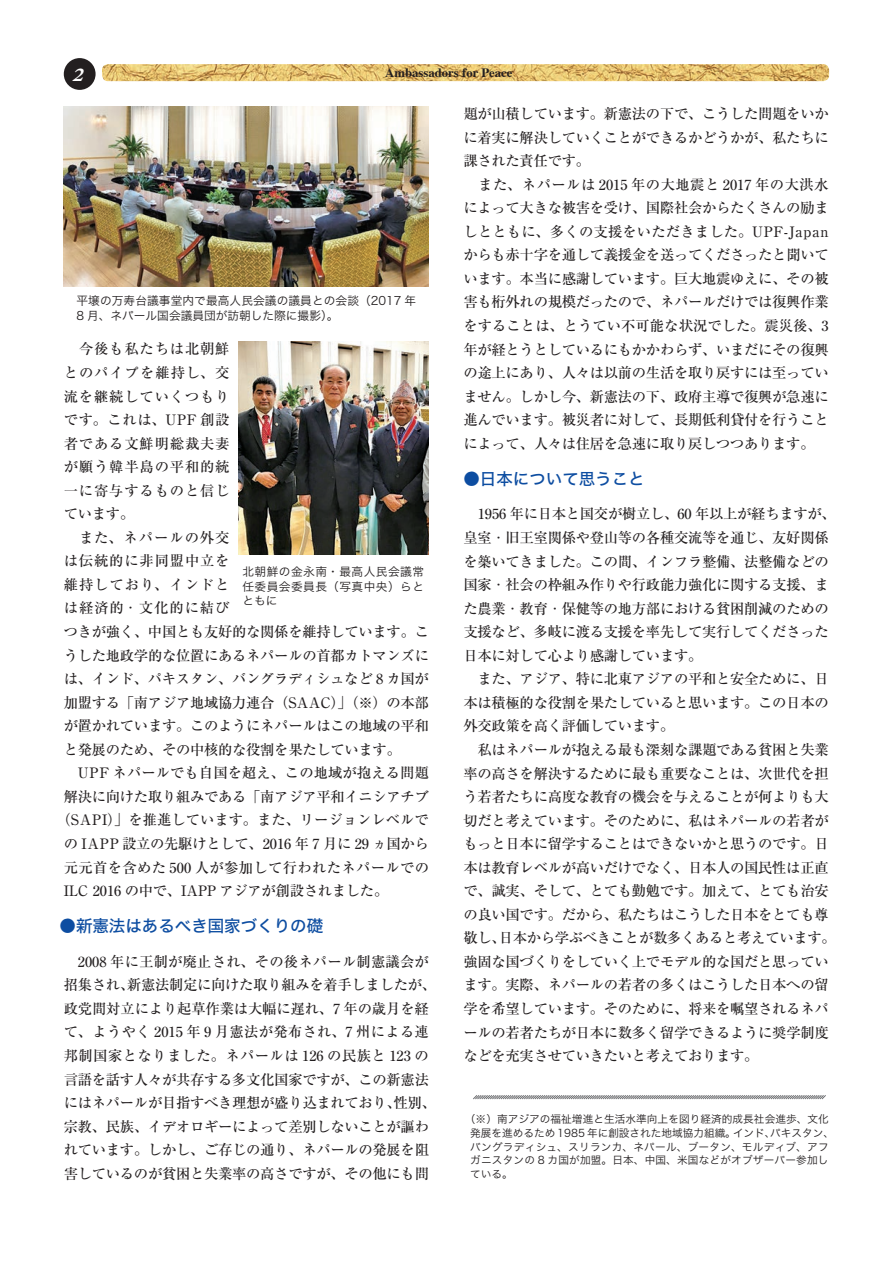
<style>
.page{position:relative;width:893px;height:1263px;background:#fff}
.page>*{position:absolute;margin:0;border:0;box-sizing:border-box;transform-origin:0 0}
.t1{font:italic 700 24.45px "Adobe Gurmukhi";color:#fff}
.t2{font:16.5px "Hira Kaku Std W5";color:#0d4da1}
.t3{font:500 14.4px/23.5px "Ryumin";letter-spacing:-.02em;color:#231f20}
.t4{font:500 14.4px "Ryumin";letter-spacing:.055em;color:#231f20}
.t5{font:500 14.4px "Ryumin";letter-spacing:.065em;color:#231f20}
.t6{font:500 14.4px "Ryumin";color:#231f20}
.t7{font:500 14.4px "Ryumin";letter-spacing:.005em;color:#231f20}
.t8{font:500 14.4px "Ryumin";letter-spacing:.02em;color:#231f20}
.t9{font:500 14.4px "Ryumin";letter-spacing:.04em;color:#231f20}
.t10{font:700 12.75px "Times";color:#231f20}
.t11{font:11.7px/14.9px "Hira Kaku Std W3";letter-spacing:.005em;color:#231f20;text-align:justify}
.t12{font:10.65px/13.8px "Hira Kaku Std W3";letter-spacing:.005em;color:#231f20}
</style>
<div class="page">
<img style="left:102px;top:64px;width:727px;height:17px">
<div style="left:64px;top:58px;width:32px;height:32px;background:#231f20;border-radius:50%"></div>
<img style="left:238px;top:341px;width:191px;height:214px">
<svg style="left:473px;top:1095px;width:353px;height:5px;background:#b6b7b8"></svg>
<img style="left:64px;top:106px;width:365px;height:181px">
<h1 class="t1" style="left:72px;top:60px;width:20px">2</h1>
<p class="t10" style="left:385px;top:60px;width:129px">Ambassadors for Peace</p>
<p class="t11" style="left:77px;top:293px;width:341px">平壌の万寿台議事堂内で最高人民会議の議員との会談（2017 年<br>8 月、ネパール国会議員団が訪朝した際に撮影）。</p>
<p class="t4" style="left:64px;top:340px;width:167px">　今後も私たちは北朝鮮</p>
<p class="t5" style="left:64px;top:364px;width:167px">とのパイプを維持し、交</p>
<p class="t4" style="left:64px;top:387px;width:167px">流を継続していくつもり</p>
<p class="t9" style="left:64px;top:411px;width:167px">です。これは、UPF 創設</p>
<p class="t4" style="left:64px;top:434px;width:167px">者である文鮮明総裁夫妻</p>
<p class="t4" style="left:64px;top:458px;width:167px">が願う韓半島の平和的統</p>
<p class="t4" style="left:64px;top:482px;width:167px">一に寄与するものと信じ</p>
<p class="t3" style="left:64px;top:502px;width:72px">ています。</p>
<p class="t5" style="left:64px;top:529px;width:167px">　また、ネパールの外交</p>
<p class="t4" style="left:64px;top:552px;width:167px">は伝統的に非同盟中立を</p>
<p class="t5" style="left:64px;top:576px;width:167px">維持しており、インドと</p>
<p class="t5" style="left:64px;top:599px;width:167px">は経済的・文化的に結び</p>
<p class="t3" style="left:64px;top:619px;width:367px">つきが強く、中国とも友好的な関係を維持しています。こ</p>
<p class="t3" style="left:64px;top:643px;width:367px">うした地政学的な位置にあるネパールの首都カトマンズに</p>
<p class="t3" style="left:64px;top:667px;width:367px">は、インド、パキスタン、バングラディシュなど 8 カ国が</p>
<p class="t3" style="left:64px;top:690px;width:367px">加盟する「南アジア地域協力連合（SAAC）」（※）の本部</p>
<p class="t3" style="left:64px;top:714px;width:367px">が置かれています。このようにネパールはこの地域の平和</p>
<p class="t3" style="left:64px;top:737px;width:339px">と発展のため、その中核的な役割を果たしています。</p>
<p class="t7" style="left:64px;top:764px;width:367px">　UPF ネパールでも自国を超え、この地域が抱える問題</p>
<p class="t3" style="left:64px;top:784px;width:367px">解決に向けた取り組みである「南アジア平和イニシアチブ</p>
<p class="t6" style="left:57px;top:811px;width:374px">（SAPI）」を推進しています。また、リージョンレベルで</p>
<p class="t3" style="left:64px;top:831px;width:367px">の IAPP 設立の先駆けとして、2016 年 7 月に 29 ヵ国から</p>
<p class="t8" style="left:64px;top:858px;width:367px">元元首を含めた 500 人が参加して行われたネパールでの</p>
<p class="t3" style="left:64px;top:879px;width:326px">ILC 2016 の中で、IAPP アジアが創設されました。</p>
<p class="t11" style="left:242px;top:564px;width:183px">北朝鮮の金永南・最高人民会議常任委員会委員長（写真中央）らとともに</p>
<p class="t2" style="left:60px;top:913px;width:265px">●新憲法はあるべき国家づくりの礎</p>
<p class="t3" style="left:64px;top:949px;width:374px">　2008 年に王制が廃止され、その後ネパール制憲議会が招集され、新憲法制定に向けた取り組みを着手しましたが、政党間対立により起草作業は大幅に遅れ、7 年の歳月を経て、ようやく 2015 年 9 月憲法が発布され、7 州による連邦制国家となりました。ネパールは 126 の民族と 123 の言語を話す人々が共存する多文化国家ですが、この新憲法にはネパールが目指すべき理想が盛り込まれており、性別、宗教、民族、イデオロギーによって差別しないことが謳われています。しかし、ご存じの通り、ネパールの発展を阻害しているのが貧困と失業率の高さですが、その他にも問</p>
<p class="t3" style="left:463px;top:102px;width:367px">題が山積しています。新憲法の下で、こうした問題をいかに着実に解決していくことができるかどうかが、私たちに課された責任です。<br>　また、ネパールは 2015 年の大地震と 2017 年の大洪水によって大きな被害を受け、国際社会からたくさんの励ましとともに、多くの支援をいただきました。UPF-Japanからも赤十字を通して義援金を送ってくださったと聞いています。本当に感謝しています。巨大地震ゆえに、その被害も桁外れの規模だったので、ネパールだけでは復興作業をすることは、とうてい不可能な状況でした。震災後、3年が経とうとしているにもかかわらず、いまだにその復興の途上にあり、人々は以前の生活を取り戻すには至っていません。しかし今、新憲法の下、政府主導で復興が急速に進んでいます。被災者に対して、長期低利貸付を行うことによって、人々は住居を急速に取り戻しつつあります。</p>
<p class="t2" style="left:463px;top:466px;width:183px">●日本について思うこと</p>
<p class="t3" style="left:463px;top:502px;width:374px">　1956 年に日本と国交が樹立し、60 年以上が経ちますが、皇室・旧王室関係や登山等の各種交流等を通じ、友好関係を築いてきました。この間、インフラ整備、法整備などの国家・社会の枠組み作りや行政能力強化に関する支援、また農業・教育・保健等の地方部における貧困削減のための支援など、多岐に渡る支援を率先して実行してくださった日本に対して心より感謝しています。<br>　また、アジア、特に北東アジアの平和と安全ために、日本は積極的な役割を果たしていると思います。この日本の外交政策を高く評価しています。<br>　私はネパールが抱える最も深刻な課題である貧困と失業率の高さを解決するために最も重要なことは、次世代を担う若者たちに高度な教育の機会を与えることが何よりも大切だと考えています。そのために、私はネパールの若者がもっと日本に留学することはできないかと思うのです。日本は教育レベルが高いだけでなく、日本人の国民性は正直で、誠実、そして、とても勤勉です。加えて、とても治安の良い国です。だから、私たちはこうした日本をとても尊敬し、日本から学ぶべきことが数多くあると考えています。強固な国づくりをしていく上でモデル的な国だと思っています。実際、ネパールの若者の多くはこうした日本への留学を希望しています。そのために、将来を嘱望されるネパールの若者たちが日本に数多く留学できるように奨学制度などを充実させていきたいと考えております。</p>
<p class="t12" style="left:470px;top:1112px;width:365px;text-indent:-5px">（※）南アジアの福祉増進と生活水準向上を図り経済的成長社会進歩、文化発展を進めるため 1985 年に創設された地域協力組織。インド、パキスタン、バングラディシュ、スリランカ、ネパール、ブータン、モルディブ、アフガニスタンの 8 カ国が加盟。日本、中国、米国などがオブザーバー参加している。</p>
</div>
